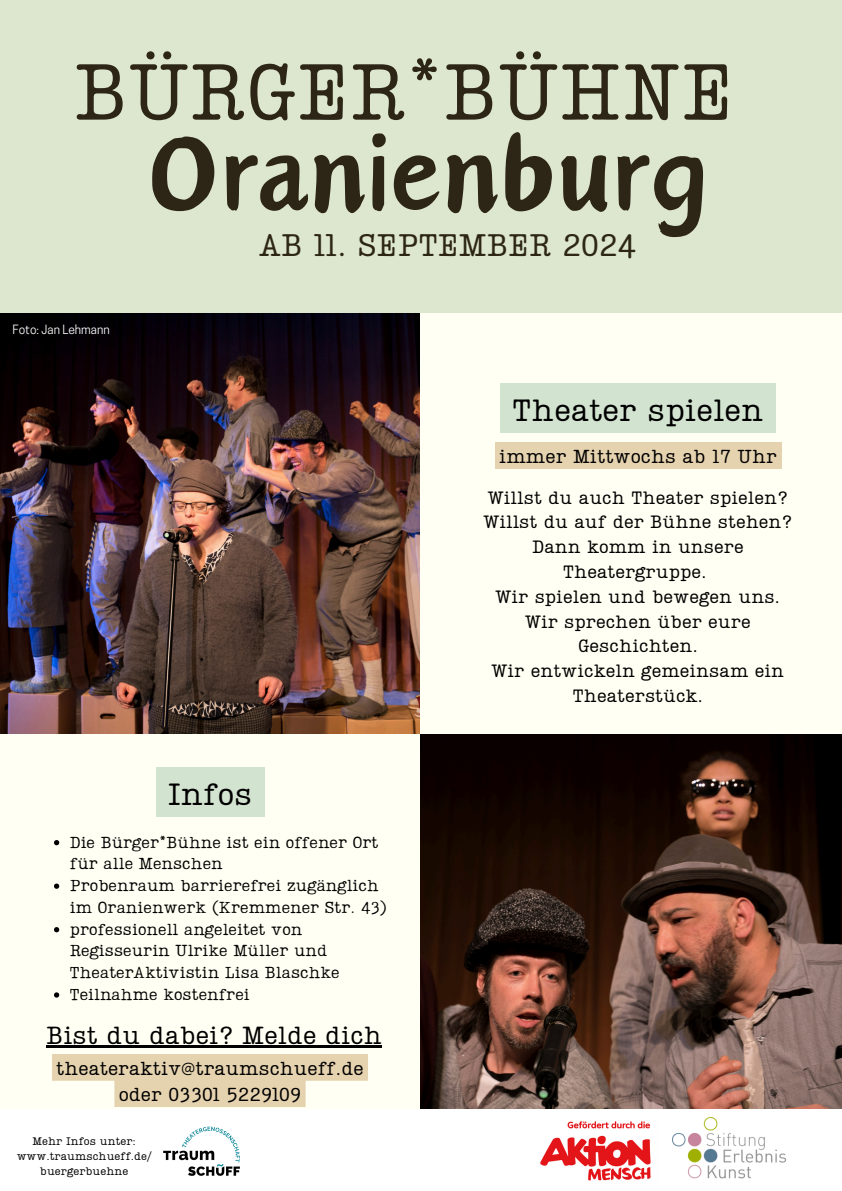
<style>
.page{position:relative;width:842px;height:1191px;background:#fff}
.page>*{position:absolute;margin:0;border:0;box-sizing:border-box;transform-origin:0 0}
.t1{font:134px "Canva Oriental Brush";color:#2d2617}
.t2{font:80px "Lumios TW New";color:#2d2617}
.t3{font:31.5px "Lumios TW New";color:#2d2617}
.t4{font:31px "Lumios TW New";color:#000}
.t5{font:25px/34.5px "Lumios TW New";color:#000;text-align:center}
.t6{font:19px/26.2px "Lumios TW New";color:#000;text-align:center}
.t7{font:18px/24.8px "Lumios TW New";color:#000;text-align:center}
.t8{font:16px/21.8px "Lumios TW Used";color:#000}
.t9{font:12px "Cooper Hewitt";color:#fff}
.t10{font:11px/15px "Lumios TW New";color:#000;text-align:center}
</style>
<div class="page">
<div style="left:0;top:0;width:842px;height:1190px;background:#dde6ce"></div>
<img style="left:0;top:313px;width:421px;height:421px">
<div style="left:421px;top:313px;width:421px;height:421px;background:#fffff4"></div>
<div style="left:0;top:734px;width:421px;height:421px;background:#fffff4"></div>
<img style="left:421px;top:734px;width:421px;height:374px">
<div style="left:0;top:1108px;width:842px;height:82px;background:#fff"></div>
<img style="left:672px;top:1117px;width:114px;height:62px">
<img style="left:540px;top:1121px;width:111px;height:60px">
<img style="left:163px;top:1126px;width:77px;height:50px">
<div style="left:500px;top:383px;width:276px;height:49px;background:#d2e3cf"></div>
<div style="left:156px;top:766px;width:108px;height:50px;background:#d2e3cf"></div>
<div style="left:495px;top:442px;width:286px;height:27px;background:#e5d2ae"></div>
<svg style="left:54px;top:840px;width:5px;height:5px"></svg>
<svg style="left:54px;top:883px;width:5px;height:5px"></svg>
<svg style="left:54px;top:927px;width:5px;height:5px"></svg>
<svg style="left:54px;top:992px;width:5px;height:5px"></svg>
<hr style="left:46px;top:1045px;width:336px;height:2px;background:#000">
<svg style="left:52px;top:1054px;width:316px;height:52px"></svg>
<p class="t2" style="left:73px;top:37px;width:662px">BÜRGER*BÜHNE</p>
<h4 class="t1" style="left:147px;top:118px;width:562px">Oranienburg</h4>
<p class="t3" style="left:259px;top:224px;width:379px">AB 11. SEPTEMBER 2024</p>
<p class="t9" style="left:13px;top:325px;width:99px">Foto: Jan Lehmann</p>
<h6 class="t4" style="left:168px;top:772px;width:86px">Infos</h6>
<p class="t8" style="left:70px;top:829px;width:310px">Die Bürger*Bühne ist ein offener Ort für alle Menschen</p>
<p class="t8" style="left:70px;top:873px;width:319px">Probenraum barrierefrei zugänglich im Oranienwerk (Kremmener Str. 43)</p>
<p class="t8" style="left:70px;top:916px;width:271px">professionell angeleitet von<br>Regisseurin Ulrike Müller und<br>TheaterAktivistin Lisa Blaschke</p>
<p class="t8" style="left:70px;top:981px;width:181px">Teilnahme kostenfrei</p>
<h6 class="t5" style="left:46px;top:1015px;width:337px">Bist du dabei? Melde dich unter:</h6>
<p class="t6" style="left:56px;top:1053px;width:309px">theateraktiv@traumschueff.de oder 03301 5229109</p>
<p class="t10" style="left:17px;top:1132px;width:136px">Mehr Infos unter: www.traumschueff.de/</p>
<p class="t10" style="left:40px;top:1162px;width:90px">buergerbuehne</p>
<h6 class="t4" style="left:513px;top:388px;width:252px">Theater spielen</h6>
<h4 class="t6" style="left:499px;top:442px;width:279px">immer Mittwochs ab 17 Uhr</h4>
<p class="t7" style="left:484px;top:483px;width:310px">Willst du auch Theater spielen?<br>Willst du auf der Bühne stehen?<br>Dann komm in unsere<br>Theatergruppe.<br>Wir spielen und bewegen uns.<br>Wir sprechen über eure<br>Geschichten.<br>Wir entwickeln gemeinsam ein<br>Theaterstück.</p>
</div>
